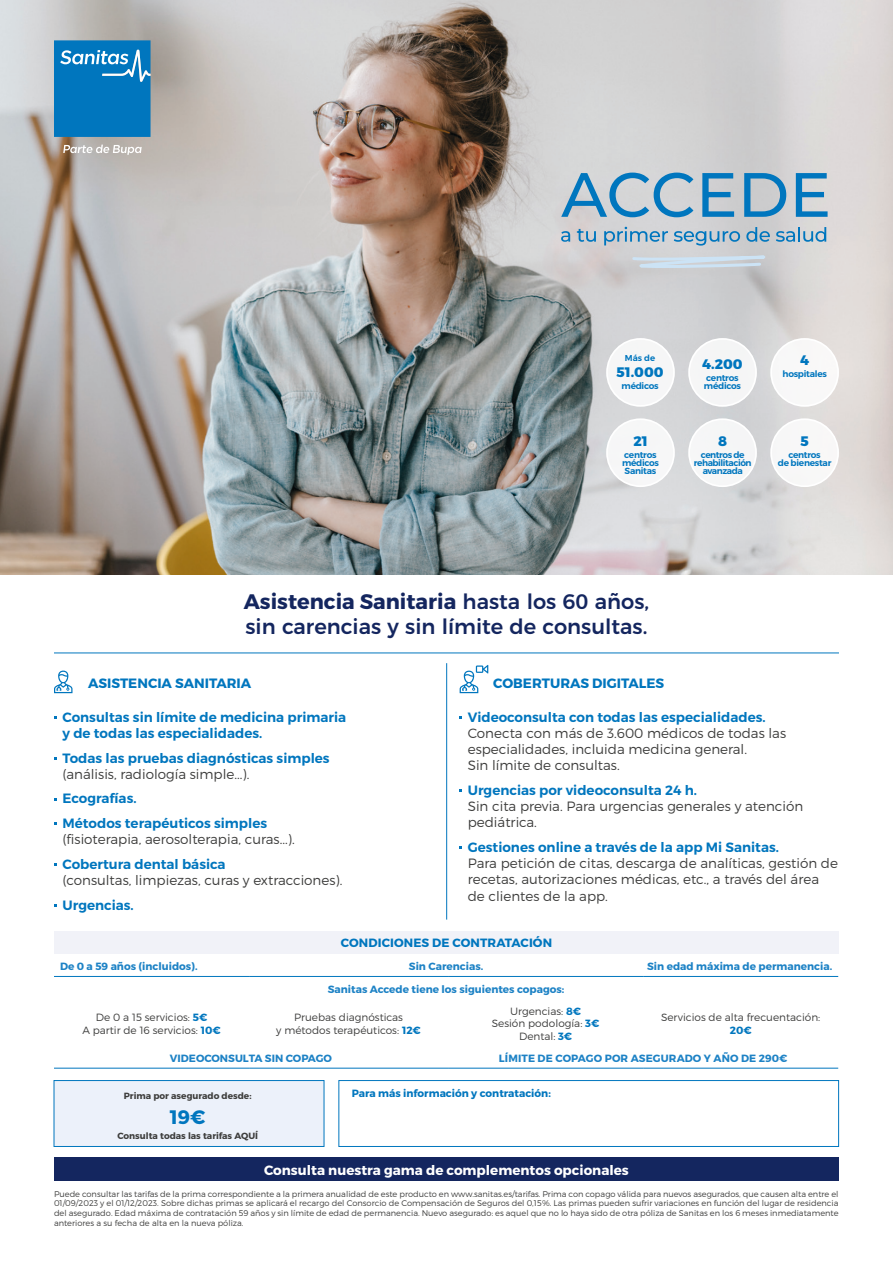
<style>
.page{position:relative;width:893px;height:1263px;background:#fff}
.page>*{position:absolute;margin:0;border:0;box-sizing:border-box;transform-origin:0 0}
.t1{font:500 21px/25.2px "Montserrat";color:#14265f}
.t2{font:700 19.5px "Montserrat";color:#0076be}
.t3{font:800 13.8px "Montserrat";color:#0076be}
.t4{font:300 13.5px/16.2px "Montserrat";color:#3d3d3c}
.t5{font:600 13.5px/16.2px "Montserrat";color:#0076be}
.t6{font:700 13.5px "Montserrat";color:#fff}
.t7{font:700 13.5px "Montserrat";color:#0076be}
.t8{font:700 12px "Montserrat";letter-spacing:.01em;color:#0076be}
.t9{font:700 10.5px "Montserrat";color:#1d82c5}
.t10{font:300 10.5px/12.6px "Montserrat";color:#3d3d3c;text-align:center}
.t11{font:700 10.5px "Montserrat";color:#0076be}
.t12{font:600 9px/8.1px "Montserrat";letter-spacing:-.03em;color:#0076be}
.t13{font:700 9px "Montserrat";color:#3d3d3c}
.t14{font:600 9px/8.1px "Montserrat";letter-spacing:-.05em;color:#0076be;text-align:center}
.t15{font:600 8.55px "Montserrat";color:#0076be}
.t16{font:300 8.25px/9.9px "Montserrat";color:#3d3d3c;text-align:justify}
.s1{font-weight:700}
.s2{font-weight:300;color:#3d3d3c}
.s3{font-weight:600;color:#0076be}
.s4{font-weight:700;color:#0076be}
</style>
<div class="page">
<img style="left:0;top:0;width:893px;height:574px">
<hr style="left:54px;top:976px;width:195px;height:1px;background:#0076be">
<hr style="left:249px;top:976px;width:199px;height:1px;background:#0076be">
<hr style="left:448px;top:976px;width:195px;height:1px;background:#0076be">
<hr style="left:643px;top:976px;width:195px;height:1px;background:#0076be">
<hr style="left:54px;top:1068px;width:195px;height:1px;background:#0076be">
<hr style="left:249px;top:1068px;width:199px;height:1px;background:#0076be">
<hr style="left:448px;top:1068px;width:195px;height:1px;background:#0076be">
<hr style="left:643px;top:1068px;width:195px;height:1px;background:#0076be">
<div style="left:54px;top:931px;width:785px;height:23px;background:#f1f2f8"></div>
<div style="left:54px;top:1157px;width:785px;height:24px;background:#14265f"></div>
<div style="left:54px;top:1080px;width:270px;height:67px;background:#ecf1fa;border:1px solid #0076be"></div>
<div style="left:339px;top:1080px;width:500px;height:67px;border:1px solid #0076be"></div>
<svg style="left:63px;top:145px;width:79px;height:10px"></svg>
<svg style="left:54px;top:40px;width:97px;height:97px"></svg>
<hr style="left:446px;top:663px;width:1px;height:256px;background:#0076be">
<svg style="left:54px;top:671px;width:19px;height:22px"></svg>
<svg style="left:460px;top:665px;width:28px;height:28px"></svg>
<div style="left:607px;top:339px;width:67px;height:67px;background:#f6f6f7;border-radius:50%"></div>
<div style="left:606px;top:338px;width:69px;height:69px;border:2px solid #fff;border-radius:50%"></div>
<div style="left:689px;top:339px;width:67px;height:67px;background:#f5f5f6;border-radius:50%"></div>
<div style="left:688px;top:338px;width:69px;height:69px;border:2px solid #fff;border-radius:50%"></div>
<div style="left:771px;top:339px;width:67px;height:67px;background:#f8f8f8;border-radius:50%"></div>
<div style="left:770px;top:338px;width:69px;height:69px;border:2px solid #fff;border-radius:50%"></div>
<div style="left:607px;top:419px;width:67px;height:67px;background:#f6f7f7;border-radius:50%"></div>
<div style="left:606px;top:418px;width:69px;height:69px;border:2px solid #fff;border-radius:50%"></div>
<div style="left:689px;top:419px;width:67px;height:67px;background:#f5f6f6;border-radius:50%"></div>
<div style="left:688px;top:418px;width:69px;height:69px;border:2px solid #fff;border-radius:50%"></div>
<div style="left:771px;top:419px;width:67px;height:67px;background:#f8f7f7;border-radius:50%"></div>
<div style="left:770px;top:418px;width:69px;height:69px;border:2px solid #fff;border-radius:50%"></div>
<hr style="left:54px;top:653px;width:785px;height:1px;background:#0076be">
<svg style="left:561px;top:173px;width:132px;height:44px"></svg>
<svg style="left:702px;top:173px;width:32px;height:44px"></svg>
<svg style="left:744px;top:173px;width:42px;height:44px"></svg>
<svg style="left:796px;top:173px;width:32px;height:44px"></svg>
<svg style="left:561px;top:231px;width:9px;height:11px"></svg>
<svg style="left:577px;top:229px;width:19px;height:13px"></svg>
<svg style="left:604px;top:227px;width:64px;height:18px"></svg>
<svg style="left:674px;top:231px;width:66px;height:15px"></svg>
<svg style="left:746px;top:227px;width:24px;height:15px"></svg>
<svg style="left:776px;top:227px;width:50px;height:15px"></svg>
<svg style="left:618px;top:254px;width:149px;height:14px"></svg>
<p class="t15" style="left:625px;top:353px;width:32px">Más de</p>
<p class="t3" style="left:617px;top:363px;width:49px">51.000</p>
<p class="t12" style="left:622px;top:382px;width:38px">médicos</p>
<h3 class="t3" style="left:633px;top:432px;width:16px">21</h3>
<p class="t12" style="left:622px;top:451px;width:38px">centros médicos<br>Sanitas</p>
<p class="t3" style="left:702px;top:356px;width:42px">4.200</p>
<p class="t12" style="left:704px;top:374px;width:38px">centros médicos</p>
<h3 class="t3" style="left:718px;top:432px;width:10px">8</h3>
<p class="t14" style="left:694px;top:451px;width:59px">centros de rehabilitación avanzada</p>
<p class="t3" style="left:800px;top:352px;width:10px">4</p>
<p class="t12" style="left:782px;top:370px;width:46px">hospitales</p>
<h3 class="t3" style="left:800px;top:432px;width:10px">5</h3>
<p class="t12" style="left:778px;top:451px;width:55px;text-align:center">centros<br>de bienestar</p>
<p class="t1" style="left:244px;top:587px;width:407px"><span class="s1">Asistencia Sanitaria</span> hasta los 60 años, sin carencias y sin límite de consultas.</p>
<p class="t7" style="left:88px;top:675px;width:165px">ASISTENCIA SANITARIA</p>
<p class="t5" style="left:63px;top:709px;width:285px">Consultas sin límite de medicina primaria y de todas las especialidades.</p>
<p class="t5" style="left:63px;top:750px;width:269px">Todas las pruebas diagnósticas simples <span class="s2">(análisis, radiología simple...).</span></p>
<p class="t5" style="left:63px;top:791px;width:76px">Ecografías.</p>
<p class="t4" style="left:63px;top:815px;width:234px"><span class="s3">Métodos terapéuticos simples </span>(fisioterapia, aerosolterapia, curas...).</p>
<p class="t4" style="left:63px;top:856px;width:281px"><span class="s3">Cobertura dental básica<br></span>(consultas, limpiezas, curas y extracciones).</p>
<p class="t5" style="left:63px;top:897px;width:73px">Urgencias.</p>
<p class="t7" style="left:493px;top:675px;width:172px">COBERTURAS DIGITALES</p>
<p class="t5" style="left:468px;top:709px;width:300px">Videoconsulta con todas las especialidades.</p>
<p class="t4" style="left:468px;top:725px;width:320px">Conecta con más de 3.600 médicos de todas las especialidades, incluida medicina general.<br>Sin límite de consultas.</p>
<p class="t5" style="left:468px;top:782px;width:231px">Urgencias por videoconsulta 24 h.</p>
<p class="t4" style="left:468px;top:798px;width:337px">Sin cita previa. Para urgencias generales y atención pediátrica.</p>
<p class="t5" style="left:468px;top:839px;width:313px">Gestiones online a través de la app Mi Sanitas.</p>
<p class="t4" style="left:468px;top:855px;width:372px">Para petición de citas, descarga de analíticas, gestión de recetas, autorizaciones médicas, etc., a través del área de clientes de la app.</p>
<p class="t8" style="left:341px;top:936px;width:213px">CONDICIONES DE CONTRATACIÓN</p>
<p class="t9" style="left:60px;top:960px;width:139px">De 0 a 59 años (incluidos).</p>
<p class="t9" style="left:409px;top:960px;width:76px">Sin Carencias.</p>
<p class="t9" style="left:647px;top:960px;width:187px">Sin edad máxima de permanencia.</p>
<p class="t9" style="left:328px;top:982px;width:238px">Sanitas Accede tiene los siguientes copagos:</p>
<p class="t10" style="left:276px;top:1011px;width:146px">Pruebas diagnósticas<br>y métodos terapéuticos: <span class="s4">12€</span></p>
<p class="t10" style="left:492px;top:1004px;width:109px">Urgencias: <span class="s4">8€<br></span>Sesión podología: <span class="s4">3€<br></span>Dental: <span class="s4">3€</span></p>
<p class="t10" style="left:661px;top:1011px;width:161px">Servicios de alta frecuentación:<br><span class="s4">20€</span></p>
<p class="t9" style="left:170px;top:1052px;width:164px">VIDEOCONSULTA SIN COPAGO</p>
<p class="t9" style="left:499px;top:1052px;width:290px">LÍMITE DE COPAGO POR ASEGURADO Y AÑO DE 290€</p>
<p class="t10" style="left:96px;top:1011px;width:113px">De 0 a 15 servicios: <span class="s4">5€</span></p>
<p class="t10" style="left:82px;top:1023px;width:140px">A partir de 16 servicios: <span class="s4">10€</span></p>
<p class="t13" style="left:124px;top:1090px;width:129px">Prima por asegurado desde:</p>
<p class="t11" style="left:352px;top:1087px;width:201px">Para más información y contratación:</p>
<p class="t2" style="left:170px;top:1105px;width:37px">19€</p>
<p class="t13" style="left:117px;top:1130px;width:142px">Consulta todas las tarifas AQUÍ</p>
<p class="t6" style="left:264px;top:1161px;width:366px">Consulta nuestra gama de complementos opcionales</p>
<p class="t16" style="left:54px;top:1188px;width:786px">Puede consultar las tarifas de la prima correspondiente a la primera anualidad de este producto en www.sanitas.es/tarifas. Prima con copago válida para nuevos asegurados, que causen alta entre el 01/09/2023 y el 01/12/2023. Sobre dichas primas se aplicará el recargo del Consorcio de Compensación de Seguros del 0,15%. Las primas pueden sufrir variaciones en función del lugar de residencia del asegurado. Edad máxima de contratación 59 años y sin límite de edad de permanencia. Nuevo asegurado: es aquel que no lo haya sido de otra póliza de Sanitas en los 6 meses inmediatamente anteriores a su fecha de alta en la nueva póliza.</p>
</div>
